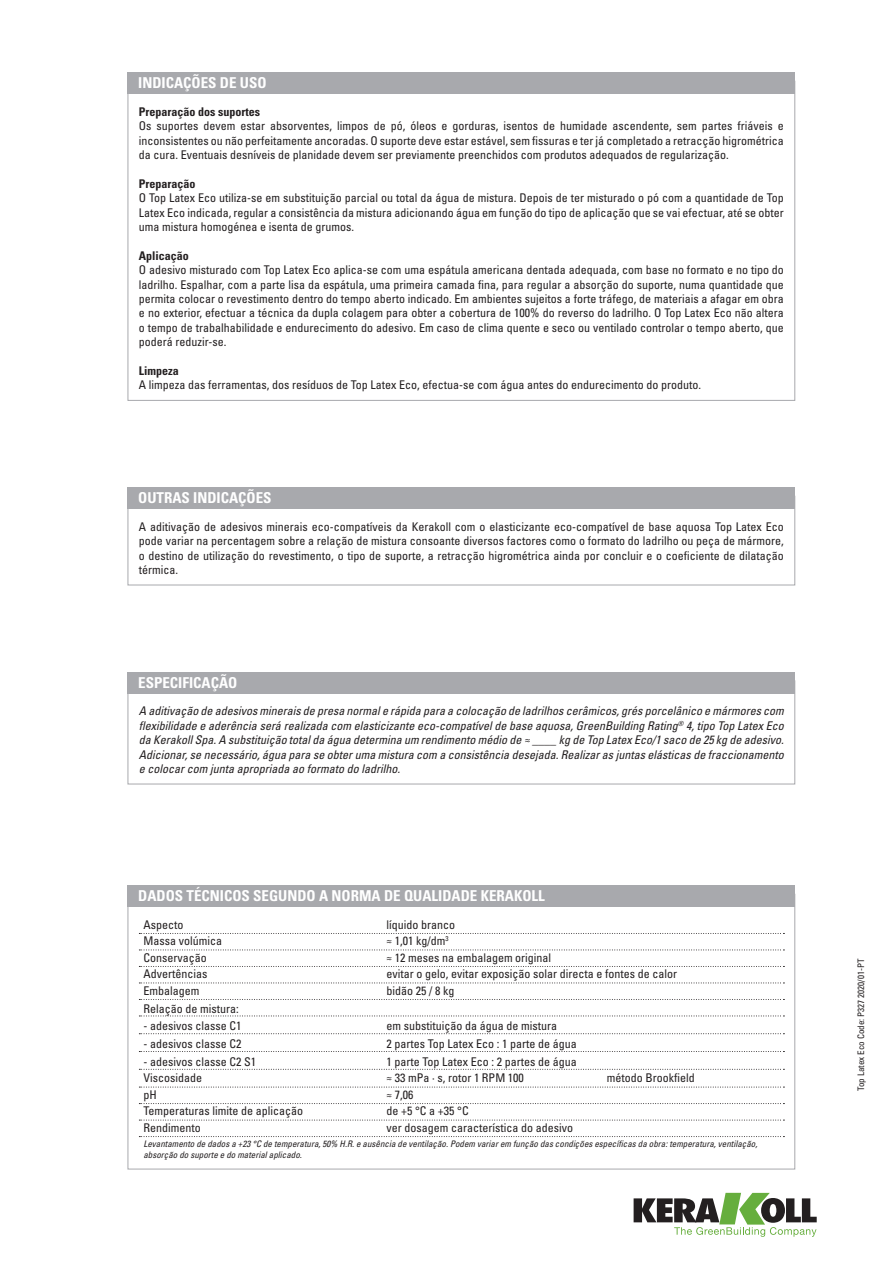
<style>
.page{position:relative;width:893px;height:1263px;background:#fff}
.page>*{position:absolute;margin:0;border:0;box-sizing:border-box;transform-origin:0 0}
.t1{font:700 condensed 15px "Univers LT Std";color:#fff}
.t2{font:condensed 12px/14.4px "Univers LT Std";color:#231f20;text-align:justify}
.t3{font:italic condensed 12px/14.4px "Univers LT Std";color:#231f20;text-align:justify}
.t4{font:700 condensed 12px "Univers LT Std";color:#231f20}
.t5{font:italic condensed 9px/10.8px "Univers LT Std";color:#231f20}
.t6{font:condensed 9px "Univers LT Std";color:#231f20}
</style>
<div class="page">
<svg style="left:634px;top:1193px;width:183px;height:44px"></svg>
<div style="left:128px;top:72px;width:667px;height:22px;background:#a8a9ad"></div>
<div style="left:128px;top:496px;width:667px;height:89px;border:1px solid #a8a9ad"></div>
<div style="left:128px;top:487px;width:667px;height:22px;background:#a8a9ad"></div>
<div style="left:128px;top:680px;width:667px;height:104px;border:1px solid #a8a9ad"></div>
<div style="left:128px;top:672px;width:667px;height:21px;background:#a8a9ad"></div>
<svg style="left:139px;top:933px;width:645px;height:1px"></svg>
<svg style="left:139px;top:949px;width:645px;height:1px"></svg>
<svg style="left:139px;top:966px;width:645px;height:1px"></svg>
<svg style="left:139px;top:982px;width:645px;height:1px"></svg>
<svg style="left:139px;top:999px;width:645px;height:1px"></svg>
<svg style="left:139px;top:1015px;width:645px;height:1px"></svg>
<svg style="left:139px;top:1033px;width:645px;height:1px"></svg>
<svg style="left:139px;top:1051px;width:645px;height:1px"></svg>
<svg style="left:139px;top:1069px;width:645px;height:1px"></svg>
<svg style="left:139px;top:1087px;width:645px;height:1px"></svg>
<svg style="left:139px;top:1103px;width:645px;height:1px"></svg>
<svg style="left:139px;top:1120px;width:645px;height:1px"></svg>
<svg style="left:139px;top:1136px;width:645px;height:1px"></svg>
<div style="left:128px;top:885px;width:667px;height:22px;background:#a8a9ad"></div>
<p class="t1" style="left:138px;top:74px;width:130px">INDICAÇÕES DE USO</p>
<p class="t4" style="left:139px;top:104px;width:123px">Preparação dos suportes</p>
<p class="t2" style="left:139px;top:119px;width:646px">Os suportes devem estar absorventes, limpos de pó, óleos e gorduras, isentos de humidade ascendente, sem partes friáveis e inconsistentes ou não perfeitamente ancoradas. O suporte deve estar estável, sem fissuras e ter já completado a retracção higrométrica da cura. Eventuais desníveis de planidade devem ser previamente preenchidos com produtos adequados de regularização.</p>
<p class="t4" style="left:139px;top:176px;width:58px">Preparação</p>
<p class="t2" style="left:139px;top:191px;width:646px">O Top Latex Eco utiliza-se em substituição parcial ou total da água de mistura. Depois de ter misturado o pó com a quantidade de Top Latex Eco indicada, regular a consistência da mistura adicionando água em função do tipo de aplicação que se vai efectuar, até se obter uma mistura homogénea e isenta de grumos.</p>
<p class="t4" style="left:139px;top:248px;width:52px">Aplicação</p>
<p class="t2" style="left:139px;top:263px;width:646px">O adesivo misturado com Top Latex Eco aplica-se com uma espátula americana dentada adequada, com base no formato e no tipo do ladrilho. Espalhar, com a parte lisa da espátula, uma primeira camada fina, para regular a absorção do suporte, numa quantidade que permita colocar o revestimento dentro do tempo aberto indicado. Em ambientes sujeitos a forte tráfego, de materiais a afagar em obra e no exterior, efectuar a técnica da dupla colagem para obter a cobertura de 100% do reverso do ladrilho. O Top Latex Eco não altera o tempo de trabalhabilidade e endurecimento do adesivo. Em caso de clima quente e seco ou ventilado controlar o tempo aberto, que poderá reduzir-se.</p>
<p class="t4" style="left:139px;top:363px;width:41px">Limpeza</p>
<p class="t2" style="left:139px;top:378px;width:564px">A limpeza das ferramentas, dos resíduos de Top Latex Eco, efectua-se com água antes do endurecimento do produto.</p>
<p class="t1" style="left:138px;top:489px;width:135px">OUTRAS INDICAÇÕES</p>
<p class="t2" style="left:139px;top:519px;width:646px">A aditivação de adesivos minerais eco-compatíveis da Kerakoll com o elasticizante eco-compatível de base aquosa Top Latex Eco pode variar na percentagem sobre a relação de mistura consoante diversos factores como o formato do ladrilho ou peça de mármore, o destino de utilização do revestimento, o tipo de suporte, a retracção higrométrica ainda por concluir e o coeficiente de dilatação térmica.</p>
<p class="t1" style="left:138px;top:673px;width:101px">ESPECIFICAÇÃO</p>
<p class="t3" style="left:139px;top:704px;width:646px">A aditivação de adesivos minerais de presa normal e rápida para a colocação de ladrilhos cerâmicos, grés porcelânico e mármores com flexibilidade e aderência será realizada com elasticizante eco-compatível de base aquosa, GreenBuilding Rating<sup>®</sup> 4, tipo Top Latex Eco da Kerakoll Spa. A substituição total da água determina um rendimento médio de ≈ ____ kg de Top Latex Eco/1 saco de 25 kg de adesivo.<br>Adicionar, se necessário, água para se obter uma mistura com a consistência desejada. Realizar as juntas elásticas de fraccionamento e colocar com junta apropriada ao formato do ladrilho.</p>
<p class="t1" style="left:138px;top:887px;width:408px">DADOS TÉCNICOS SEGUNDO A NORMA DE QUALIDADE KERAKOLL</p>
<p class="t2" style="left:143px;top:917px;width:41px">Aspecto</p>
<p class="t2" style="left:386px;top:917px;width:70px">líquido branco</p>
<p class="t2" style="left:143px;top:934px;width:80px">Massa volúmica</p>
<p class="t2" style="left:386px;top:934px;width:63px">≈ 1,01 kg/dm<sup>3</sup></p>
<p class="t2" style="left:143px;top:950px;width:65px">Conservação</p>
<p class="t2" style="left:386px;top:950px;width:166px">≈ 12 meses na embalagem original</p>
<p class="t2" style="left:143px;top:967px;width:65px">Advertências</p>
<p class="t2" style="left:386px;top:967px;width:292px">evitar o gelo, evitar exposição solar directa e fontes de calor</p>
<p class="t2" style="left:143px;top:983px;width:57px">Embalagem</p>
<p class="t2" style="left:386px;top:983px;width:69px">bidão 25 / 8 kg</p>
<p class="t2" style="left:143px;top:1001px;width:97px">Relação de mistura:</p>
<p class="t2" style="left:143px;top:1019px;width:99px">- adesivos classe C1</p>
<p class="t2" style="left:386px;top:1019px;width:172px">em substituição da água de mistura</p>
<p class="t2" style="left:143px;top:1036px;width:99px">- adesivos classe C2</p>
<p class="t2" style="left:386px;top:1036px;width:192px">2 partes Top Latex Eco : 1 parte de água</p>
<p class="t2" style="left:143px;top:1054px;width:114px">- adesivos classe C2 S1</p>
<p class="t2" style="left:386px;top:1054px;width:192px">1 parte Top Latex Eco : 2 partes de água</p>
<p class="t2" style="left:143px;top:1071px;width:60px">Viscosidade</p>
<p class="t2" style="left:386px;top:1071px;width:139px">≈ 33 mPa · s, rotor 1 RPM 100</p>
<p class="t2" style="left:607px;top:1071px;width:89px">método Brookfield</p>
<p class="t2" style="left:143px;top:1087px;width:15px">pH</p>
<p class="t2" style="left:386px;top:1087px;width:28px">≈ 7,06</p>
<p class="t2" style="left:143px;top:1104px;width:161px">Temperaturas limite de aplicação</p>
<p class="t2" style="left:386px;top:1104px;width:84px">de +5 °C a +35 °C</p>
<p class="t2" style="left:143px;top:1120px;width:59px">Rendimento</p>
<p class="t2" style="left:386px;top:1120px;width:188px">ver dosagem característica do adesivo</p>
<p class="t5" style="left:143px;top:1138px;width:615px">Levantamento de dados a +23 °C de temperatura, 50% H.R. e ausência de ventilação. Podem variar em função das condições específicas da obra: temperatura, ventilação, absorção do suporte e do material aplicado.</p>
<p class="t6" style="left:855px;top:1091px;width:134px;rotate:-90deg">Top Latex Eco Code: P327 2020/01-PT</p>
</div>
